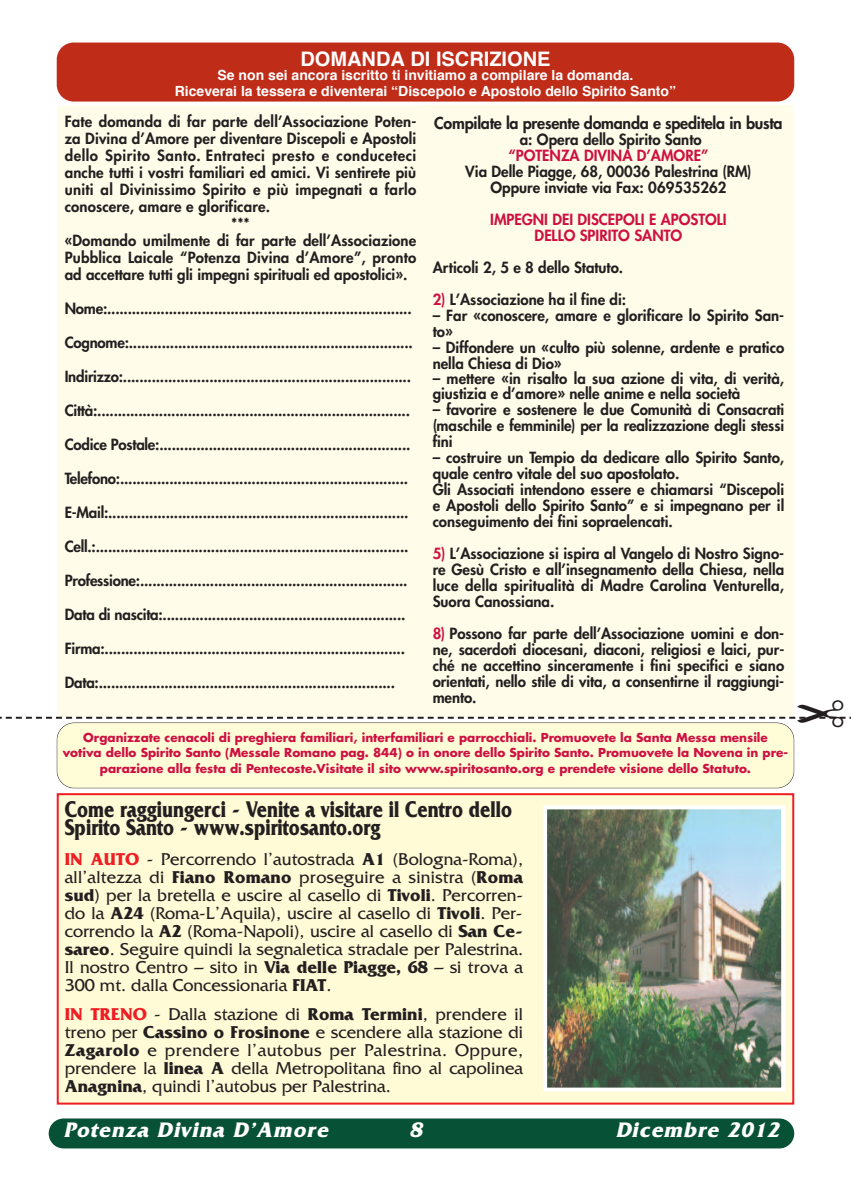
<style>
.page{position:relative;width:851px;height:1191px;background:#fff}
.page>*{position:absolute;margin:0;border:0;box-sizing:border-box;transform-origin:0 0}
.t1{font:700 23.8px/18px "Friz Quadrata";color:#231f20;scale:.8 1}
.t2{font:italic 700 22px "Friz Quadrata";letter-spacing:.05em;color:#fff}
.t3{font:700 20px "Helvetica";color:#fff}
.t4{font:18px/18px "Friz Quadrata";color:#231f20;text-align:justify}
.t5{font:800 16px "Futura";letter-spacing:-.015em;color:#231f20}
.t6{font:800 15px/16px "Futura";color:#231f20}
.t7{font:800 15px/16px "Futura";color:#cd1141;text-align:center}
.t8{font:800 15px "Futura";letter-spacing:.035em;color:#231f20}
.t9{font:800 15px "Futura";letter-spacing:.02em;color:#231f20}
.t10{font:700 14px/16px "Helvetica";color:#fff;text-align:center}
.t11{font:700 12px/15.6px "Futura";color:#cd1141;text-align:center}
.s1{color:#cd1141}
.s2{font-weight:700;color:#ee1e24}
.s3{font-weight:700}
</style>
<div class="page">
<div style="left:57px;top:106px;width:367px;height:611px;background:#fffdea"></div>
<div style="left:422px;top:105px;width:372px;height:612px;background:#fffdea"></div>
<div style="left:57px;top:723px;width:736px;height:65px;background:#fffcd8;border-radius:17px"></div>
<div style="left:57px;top:722px;width:737px;height:66px;border:1px solid #231f20;border-radius:18px"></div>
<div style="left:49px;top:1118px;width:745px;height:30px;background:#075137;border-radius:15px"></div>
<div style="left:59px;top:795px;width:733px;height:307px;background:#fffbd6"></div>
<div style="left:57px;top:793px;width:737px;height:311px;border:2px solid #ee1e24"></div>
<img style="left:548px;top:810px;width:232px;height:276px">
<div style="left:543px;top:805px;width:242px;height:286px;border:4px solid #fff"></div>
<div style="left:57px;top:43px;width:737px;height:59px;background:#bf2d19;border-radius:17px"></div>
<svg style="left:0;top:716px;width:850px;height:11px"></svg>
<h3 class="t3" style="left:300px;top:51px;width:252px">DOMANDA DI ISCRIZIONE</h3>
<p class="t10" style="left:175px;top:68px;width:503px">Se non sei ancora iscritto ti invitiamo a compilare la domanda.<br>Riceverai la tessera e diventerai “Discepolo e Apostolo dello Spirito Santo”</p>
<p class="t6" style="left:65px;top:114px;width:353px">Fate domanda di far parte dell’Associazione Poten-</p>
<p class="t6" style="left:65px;top:131px;width:353px">za Divina d’Amore per diventare Discepoli e Apostoli</p>
<p class="t8" style="left:65px;top:148px;width:353px">dello Spirito Santo. Entrateci presto e conduceteci</p>
<p class="t6" style="left:65px;top:165px;width:353px">anche tutti i vostri familiari ed amici. Vi sentirete più</p>
<p class="t9" style="left:65px;top:182px;width:353px">uniti al Divinissimo Spirito e più impegnati a farlo</p>
<p class="t6" style="left:65px;top:199px;width:207px">conoscere, amare e glorificare.</p>
<p class="t6" style="left:231px;top:216px;width:20px">***</p>
<p class="t6" style="left:65px;top:233px;width:353px">«Domando umilmente di far parte dell’Associazione</p>
<p class="t6" style="left:65px;top:250px;width:353px">Pubblica Laicale “Potenza Divina d’Amore”, pronto</p>
<p class="t6" style="left:65px;top:267px;width:344px">ad accettare tutti gli impegni spirituali ed apostolici».</p>
<p class="t6" style="left:65px;top:301px;width:348px">Nome:..........................................................................</p>
<p class="t6" style="left:65px;top:335px;width:349px">Cognome:.....................................................................</p>
<p class="t6" style="left:65px;top:369px;width:348px">Indirizzo:......................................................................</p>
<p class="t6" style="left:65px;top:403px;width:347px">Città:............................................................................</p>
<p class="t6" style="left:65px;top:437px;width:347px">Codice Postale:.............................................................</p>
<p class="t6" style="left:65px;top:471px;width:345px">Telefono:......................................................................</p>
<p class="t6" style="left:65px;top:505px;width:345px">E-Mail:.........................................................................</p>
<p class="t6" style="left:65px;top:539px;width:345px">Cell.:............................................................................</p>
<p class="t6" style="left:65px;top:573px;width:344px">Professione:.................................................................</p>
<p class="t6" style="left:65px;top:607px;width:342px">Data di nascita:...........................................................</p>
<p class="t6" style="left:65px;top:641px;width:342px">Firma:.........................................................................</p>
<p class="t6" style="left:65px;top:675px;width:332px">Data:........................................................................</p>
<p class="t5" style="left:434px;top:115px;width:350px">Compilate la presente domanda e speditela in busta</p>
<p class="t6" style="left:519px;top:133px;width:183px">a: Opera dello Spirito Santo</p>
<p class="t7" style="left:508px;top:149px;width:201px">“POTENZA DIVINA D’AMORE”</p>
<p class="t6" style="left:465px;top:165px;width:288px;text-align:center">Via Delle Piagge, 68, 00036 Palestrina (RM)<br>Oppure inviate via Fax: 069535262</p>
<p class="t7" style="left:490px;top:213px;width:238px">IMPEGNI DEI DISCEPOLI E APOSTOLI<br>DELLO SPIRITO SANTO</p>
<p class="t6" style="left:432px;top:261px;width:192px">Articoli 2, 5 e 8 dello Statuto.</p>
<p class="t6" style="left:432px;top:293px;width:195px"><span class="s1">2)</span> L’Associazione ha il fine di:</p>
<p class="t6" style="left:432px;top:309px;width:353px">– Far «conoscere, amare e glorificare lo Spirito San&shy;to»</p>
<p class="t6" style="left:432px;top:341px;width:353px">– Diffondere un «culto più solenne, ardente e pratico nella Chiesa di Dio»</p>
<p class="t6" style="left:432px;top:372px;width:353px;line-height:15px">– mettere «in risalto la sua azione di vita, di verità, giustizia e d’amore» nelle anime e nella società</p>
<p class="t6" style="left:432px;top:403px;width:353px;text-align:justify">– favorire e sostenere le due Comunità di Consacrati (maschile e femminile) per la realizzazione degli stessi fini</p>
<p class="t6" style="left:432px;top:451px;width:353px">– costruire un Tempio da dedicare allo Spirito Santo, quale centro vitale del suo apostolato.<br>Gli Associati intendono essere e chiamarsi “Discepoli e Apostoli dello Spirito Santo” e si impegnano per il conseguimento dei fini sopraelencati.</p>
<p class="t6" style="left:432px;top:547px;width:353px;text-align:justify"><span class="s1">5)</span> L’Associazione si ispira al Vangelo di Nostro Signo&shy;re Gesù Cristo e all’insegnamento della Chiesa, nella luce della spiritualità di Madre Carolina Venturella, Suora Canossiana.</p>
<p class="t6" style="left:432px;top:627px;width:353px;text-align:justify"><span class="s1">8)</span> Possono far parte dell’Associazione uomini e don&shy;ne, sacerdoti diocesani, diaconi, religiosi e laici, pur&shy;ché ne accettino sinceramente i fini specifici e siano orientati, nello stile di vita, a consentirne il raggiungi&shy;mento.</p>
<p class="t11" style="left:63px;top:730px;width:727px">Organizzate cenacoli di preghiera familiari, interfamiliari e parrocchiali. Promuovete la Santa Messa mensile votiva dello Spirito Santo (Messale Romano pag. 844) o in onore dello Spirito Santo. Promuovete la Novena in pre&shy;parazione alla festa di Pentecoste.Visitate il sito www.spiritosanto.org e prendete visione dello Statuto.</p>
<h1 class="t1" style="left:65px;top:800px;width:560px">Come raggiungerci - Venite a visitare il Centro dello<br>Spirito Santo - www.spiritosanto.org</h1>
<p class="t4" style="left:65px;top:849px;width:460px"><span class="s2">IN AUTO</span> - Percorrendo l’autostrada <span class="s3">A1</span> (Bologna-Roma), all’altezza di <span class="s3">Fiano Romano</span> proseguire a sinistra (<span class="s3">Roma sud</span>) per la bretella e uscire al casello di <span class="s3">Tivoli</span>. Percorren&shy;do la <span class="s3">A24</span> (Roma-L’Aquila), uscire al casello di <span class="s3">Tivoli</span>. Per&shy;correndo la <span class="s3">A2</span> (Roma-Napoli), uscire al casello di <span class="s3">San Ce&shy;sareo</span>. Seguire quindi la segnaletica stradale per Palestrina.<br>Il nostro Centro – sito in <span class="s3">Via delle Piagge, 68</span> – si trova a 300 mt. dalla Concessionaria <span class="s3">FIAT</span>.</p>
<p class="t4" style="left:65px;top:1004px;width:460px"><span class="s2">IN TRENO</span> - Dalla stazione di <span class="s3">Roma Termini</span>, prendere il treno per <span class="s3">Cassino o Frosinone</span> e scendere alla stazione di <span class="s3">Zagarolo</span> e prendere l’autobus per Palestrina. Oppure, prendere la <span class="s3">linea A</span> della Metropolitana fino al capolinea <span class="s3">Anagnina</span>, quindi l’autobus per Palestrina.</p>
<h2 class="t2" style="left:64px;top:1116px;width:269px">Potenza Divina D’Amore</h2>
<h2 class="t2" style="left:409px;top:1116px;width:14px">8</h2>
<h2 class="t2" style="left:615px;top:1116px;width:168px">Dicembre 2012</h2>
</div>
